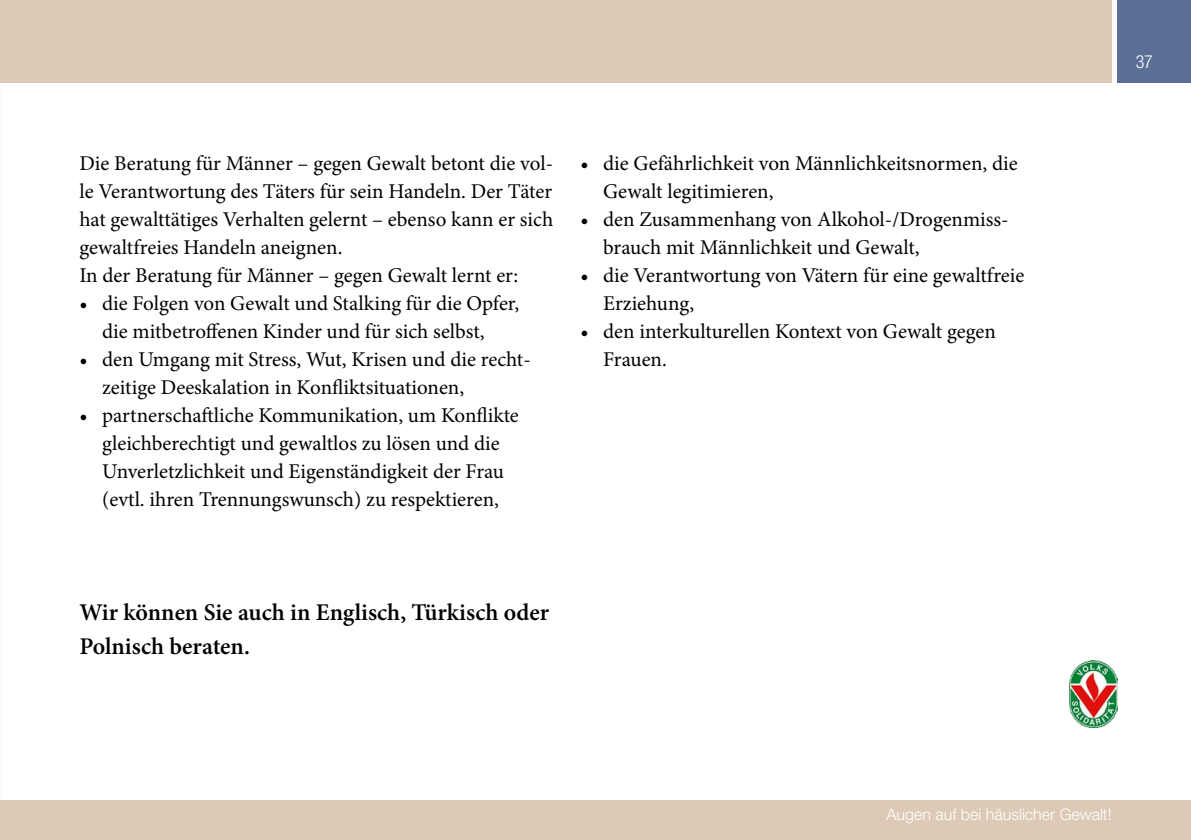
<style>
.page{position:relative;width:1191px;height:840px;background:#fff}
.page>*{position:absolute;margin:0;border:0;box-sizing:border-box;transform-origin:0 0}
.t1{font:600 24px/34px "Minion Pro";color:#000}
.t2{font:21px/28px "Minion Pro";color:#000}
.t3{font:300 condensed 18px "Helvetica Neue LT Std";color:#fff}
.t4{font:300 16px "Helvetica Neue LT Std";color:#fff}
</style>
<div class="page">
<div style="left:0;top:799px;width:1191px;height:40px;background:#ddc9b5"></div>
<div style="left:0;top:0;width:1111px;height:82px;background:#ddc9b5"></div>
<div style="left:1117px;top:0;width:74px;height:82px;background:#5b6f96"></div>
<img style="left:1069px;top:660px;width:48px;height:67px">
<p class="t2" style="left:79px;top:149px;width:475px">Die Beratung für Männer – gegen Gewalt betont die vol&shy;le Verantwortung des Täters für sein Handeln. Der Täter hat gewalttätiges Verhalten gelernt – ebenso kann er sich gewaltfreies Handeln aneignen.<br>In der Beratung für Männer – gegen Gewalt lernt er:</p>
<p class="t2" style="left:79px;top:289px;width:441px;text-align:center">• die Folgen von Gewalt und Stalking für die Opfer, die mitbetroffenen Kinder und für sich selbst,</p>
<p class="t2" style="left:102px;top:345px;width:430px;text-indent:-23px">• den Umgang mit Stress, Wut, Krisen und die recht&shy;zeitige Deeskalation in Konfliktsituationen,</p>
<p class="t2" style="left:79px;top:401px;width:441px;text-align:center">• partnerschaftliche Kommunikation, um Konflikte gleichberechtigt und gewaltlos zu lösen und die Unverletzlichkeit und Eigenständigkeit der Frau (evtl. ihren Trennungswunsch) zu respektieren,</p>
<p class="t2" style="left:603px;top:149px;width:416px;text-indent:-23px">• die Gefährlichkeit von Männlichkeitsnormen, die<br>Gewalt legitimieren,</p>
<p class="t2" style="left:603px;top:205px;width:407px;text-indent:-23px">• den Zusammenhang von Alkohol-/Drogenmiss&shy;brauch mit Männlichkeit und Gewalt,</p>
<p class="t2" style="left:603px;top:261px;width:423px;text-indent:-23px">• die Verantwortung von Vätern für eine gewaltfreie<br>Erziehung,</p>
<p class="t2" style="left:603px;top:317px;width:394px;text-indent:-23px">• den interkulturellen Kontext von Gewalt gegen<br>Frauen.</p>
<p class="t1" style="left:79px;top:595px;width:471px">Wir können Sie auch in Englisch, Türkisch oder<br>Polnisch beraten.</p>
<p class="t3" style="left:1135px;top:51px;width:19px">37</p>
<p class="t4" style="left:886px;top:803px;width:226px">Augen auf bei häuslicher Gewalt!</p>
</div>
